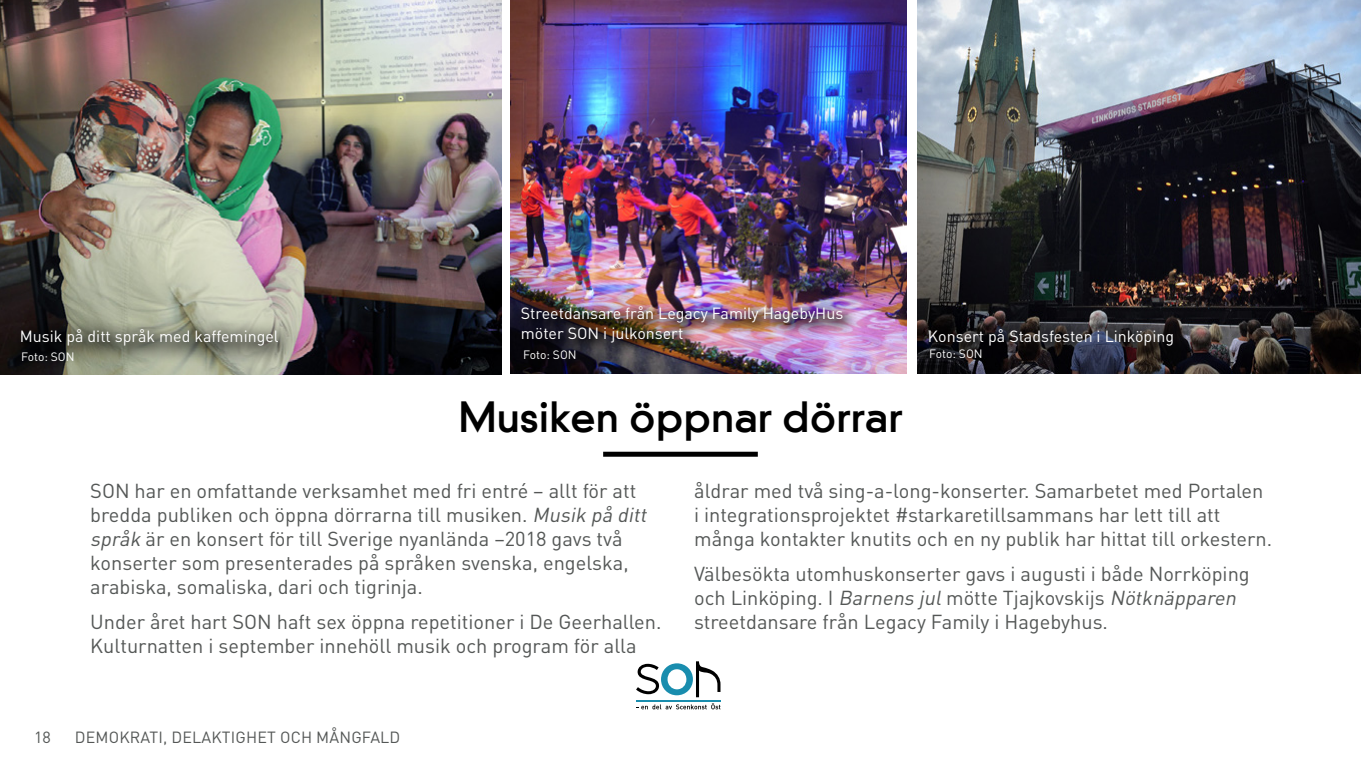
<style>
.page{position:relative;width:1361px;height:766px;background:#fff}
.page>*{position:absolute;margin:0;border:0;box-sizing:border-box;transform-origin:0 0}
.t1{font:700 40px "DIN Neuzeit Grotesk Pro";color:#000}
.t2{font:20px/24px "DIN Pro";color:#545756}
.t3{font:16px/19.2px "DIN Pro";color:#fff}
.t4{font:16px "DIN Pro";letter-spacing:.01em;color:#545756}
.t5{font:12px "DIN Pro";color:#fff}
.s1{font-style:italic}
</style>
<div class="page">
<img style="left:0;top:0;width:501px;height:374px">
<div style="left:7px;top:315px;width:292px;height:53px;background:#000;opacity:.75"></div>
<div style="left:603px;top:451px;width:155px;height:5px;background:#000"></div>
<img style="left:917px;top:0;width:444px;height:373px">
<img style="left:511px;top:0;width:396px;height:374px">
<img style="left:513px;top:300px;width:344px;height:57px">
<div style="left:915px;top:315px;width:279px;height:53px;background:#000;opacity:.75"></div>
<hr style="left:636px;top:700px;width:84px;height:1px;background:#198dae">
<svg style="left:636px;top:703px;width:84px;height:6px"></svg>
<svg style="left:636px;top:661px;width:84px;height:36px"></svg>
<p class="t3" style="left:521px;top:303px;width:324px">Streetdansare från Legacy Family HagebyHus möter SON i julkonsert</p>
<p class="t3" style="left:928px;top:326px;width:248px">Konsert på Stadsfesten i Linköping</p>
<p class="t3" style="left:20px;top:326px;width:260px">Musik på ditt språk med kaffemingel</p>
<p class="t3" style="left:1083px;top:330px;width:151px">Konsert på ditt språk</p>
<p class="t5" style="left:21px;top:348px;width:55px">Foto: SON</p>
<p class="t5" style="left:523px;top:347px;width:55px">Foto: SON</p>
<p class="t5" style="left:929px;top:345px;width:55px">Foto: SON</p>
<h1 class="t1" style="left:458px;top:392px;width:446px">Musiken öppnar dörrar</h1>
<p class="t2" style="left:90px;top:477px;width:562px">SON har en omfattande verksamhet med fri entré – allt för att bredda publiken och öppna dörrarna till musiken. <span class="s1">Musik på ditt språk</span> är en konsert för till Sverige nyanlända –2018 gavs två konserter som presenterades på språken svenska, engelska, arabiska, somaliska, dari och tigrinja.</p>
<p class="t2" style="left:90px;top:608px;width:573px">Under året hart SON haft sex öppna repetitioner i De Geerhallen.<br>Kulturnatten i september innehöll musik och program för alla</p>
<p class="t4" style="left:34px;top:726px;width:18px">18</p>
<p class="t4" style="left:75px;top:726px;width:327px">DEMOKRATI, DELAKTIGHET OCH MÅNGFALD</p>
<p class="t2" style="left:694px;top:477px;width:579px">åldrar med två sing-a-long-konserter. Samarbetet med Portalen i integrationsprojektet #starkaretillsammans har lett till att många kontakter knutits och en ny publik har hittat till orkestern.</p>
<p class="t2" style="left:694px;top:560px;width:557px">Välbesökta utomhuskonserter gavs i augusti i både Norrköping och Linköping. I <span class="s1">Barnens jul</span>mötte Tjajkovskijs <span class="s1">Nötknäpparen </span>streetdansare från Legacy Family i Hagebyhus.</p>
</div>
